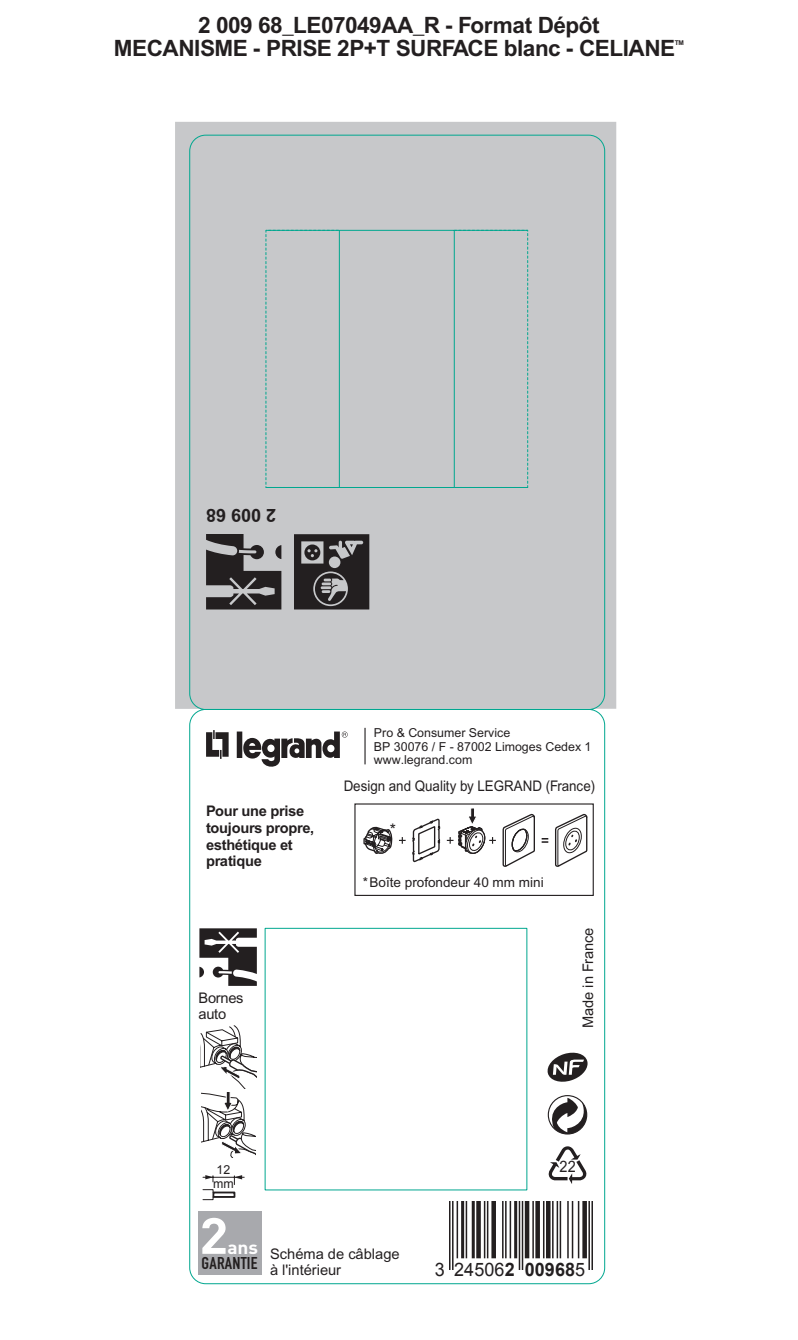
<style>
.page{position:relative;width:798px;height:1340px;background:#fff}
.page>*{position:absolute;margin:0;border:0;box-sizing:border-box;transform-origin:0 0}
.t1{font:700 50.18px "DIN";color:#fff;scale:1.07 1}
.t2{font:700 22.5px/22.5px "Arial";letter-spacing:-.02em;color:#231f20;text-align:center}
.t3{font:18.45px "Arial";letter-spacing:.005em;color:#231f20}
.t4{font:700 18px "Arial";color:#231f20}
.t5{font:700 18px "DIN";color:#fff;scale:1.07 1}
.t6{font:16.88px "DIN Engschrift";letter-spacing:.015em;color:#231f20;scale:1.07 1}
.t7{font:15.75px "Arial";color:#231f20;scale:.92 1}
.t8{font:15.75px "Arial";color:#231f20}
.t9{font:700 14.62px/16.9px "Arial";letter-spacing:-.02em;color:#231f20}
.t10{font:14.62px/15.8px "Arial";color:#231f20}
.t11{font:14.62px "Arial";color:#231f20;scale:.91 1}
.t12{font:14.62px/15.8px "Arial";letter-spacing:-.02em;color:#231f20}
.t13{font:13.5px "Arial";color:#231f20}
.t14{font:12.38px/13.5px "Arial";color:#231f20}
.t15{font:12.38px/14px "Arial";color:#231f20}
.t16{font:700 6.52px "Arial";color:#231f20}
.s1{font-weight:700}
</style>
<div class="page">
<div style="left:175px;top:122px;width:441px;height:587px;background:#c7c8ca"></div>
<svg style="left:189px;top:135px;width:416px;height:1149px"></svg>
<hr style="left:266px;top:487px;width:72px;height:1px;background:#00a78f">
<hr style="left:454px;top:487px;width:73px;height:1px;background:#00a78f">
<div style="left:454px;top:230px;width:73px;height:257px;border:1px dashed #00a78f"></div>
<p class="t2" style="left:114px;top:14px;width:562px">2 009 68_LE07049AA_R - Format Dépôt<br>MECANISME - PRISE 2P+T SURFACE blanc - CELIANE</p>
<p class="t16" style="left:674px;top:39px;width:11px">TM</p>
<p class="t4" style="left:276px;top:525px;width:72px;rotate:-180deg">2 009 68</p>
<p class="t9" style="left:206px;top:802px;width:109px">Pour une prise toujours propre, esthétique et pratique</p>
<p class="t12" style="left:198px;top:989px;width:46px">Bornes auto</p>
<p class="t14" style="left:374px;top:726px;width:219px">Pro &amp; Consumer Service<br>BP 30076 / F - 87002 Limoges Cedex 1 www.legrand.com</p>
<p class="t11" style="left:343px;top:777px;width:278px">Design and Quality by LEGRAND (France)</p>
<p class="t8" style="left:390px;top:820px;width:8px">*</p>
<p class="t13" style="left:362px;top:874px;width:182px">* Boîte profondeur 40 mm mini</p>
<p class="t10" style="left:580px;top:1028px;width:102px;rotate:-90deg">Made in France</p>
<p class="t15" style="left:213px;top:1162px;width:22px">12 mm</p>
<p class="t7" style="left:559px;top:1157px;width:19px">22</p>
<p class="t1" style="left:199px;top:1202px;width:29px">2</p>
<p class="t5" style="left:227px;top:1235px;width:30px">ans</p>
<p class="t6" style="left:201px;top:1253px;width:54px">GARANTIE</p>
<p class="t10" style="left:270px;top:1246px;width:131px">Schéma de câblage à l'intérieur</p>
<p class="t3" style="left:434px;top:1257px;width:152px">3 24506<span class="s1">2 00968</span>5</p>
</div>
